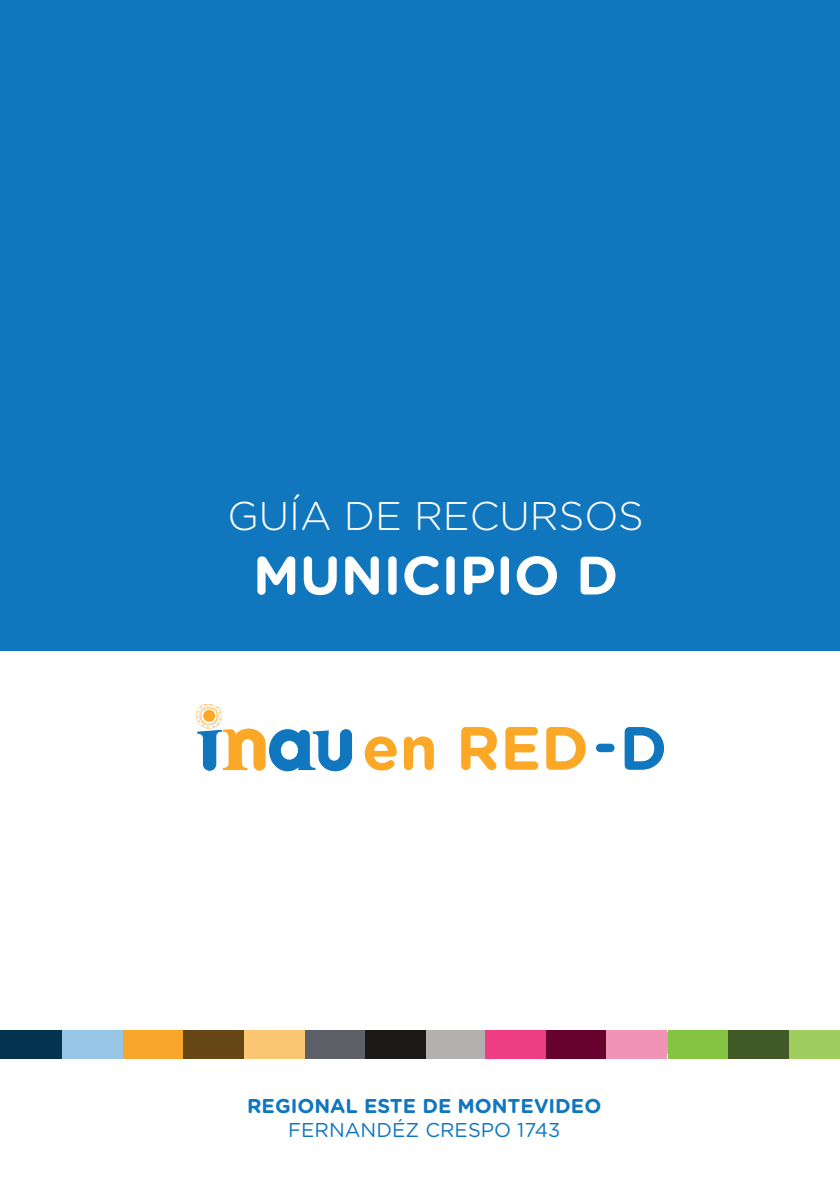
<style>
.page{position:relative;width:840px;height:1191px;background:#fff}
.page>*{position:absolute;margin:0;border:0;box-sizing:border-box;transform-origin:0 0}
.t1{font:700 54px "Gotham Rounded";color:#fff}
.t2{font:300 40px "Gotham Rounded";color:#fff}
.t3{font:700 20px "Gotham Rounded";color:#1076bd}
.t4{font:20px "Gotham Rounded";color:#1076bd}
</style>
<div class="page">
<div style="left:0;top:0;width:839px;height:651px;background:#1076bd"></div>
<svg style="left:195px;top:704px;width:157px;height:67px"></svg>
<svg style="left:364px;top:736px;width:32px;height:34px"></svg>
<svg style="left:403px;top:736px;width:30px;height:34px"></svg>
<svg style="left:461px;top:727px;width:35px;height:43px"></svg>
<svg style="left:505px;top:727px;width:33px;height:42px"></svg>
<svg style="left:546px;top:727px;width:39px;height:42px"></svg>
<svg style="left:624px;top:727px;width:39px;height:42px"></svg>
<div style="left:595px;top:743px;width:19px;height:9px;background:#1076bd;border-radius:4px"></div>
<div style="left:0;top:1030px;width:62px;height:28px;background:#04334f"></div>
<div style="left:62px;top:1030px;width:61px;height:28px;background:#98c6e7"></div>
<div style="left:123px;top:1030px;width:60px;height:28px;background:#f7a52b"></div>
<div style="left:183px;top:1030px;width:61px;height:28px;background:#664615"></div>
<div style="left:244px;top:1030px;width:60px;height:28px;background:#fbc773"></div>
<div style="left:304px;top:1030px;width:61px;height:28px;background:#5d6067"></div>
<div style="left:365px;top:1030px;width:60px;height:28px;background:#1b1918"></div>
<div style="left:425px;top:1030px;width:61px;height:28px;background:#b2b1b0"></div>
<div style="left:485px;top:1030px;width:60px;height:28px;background:#ef3d84"></div>
<div style="left:545px;top:1030px;width:61px;height:28px;background:#66022d"></div>
<div style="left:606px;top:1030px;width:60px;height:28px;background:#f193b6"></div>
<div style="left:667px;top:1030px;width:61px;height:28px;background:#84c442"></div>
<div style="left:728px;top:1030px;width:60px;height:28px;background:#415927"></div>
<div style="left:788px;top:1030px;width:51px;height:28px;background:#a0ce5e"></div>
<h2 class="t2" style="left:227px;top:489px;width:417px">GUÍA DE RECURSOS</h2>
<h1 class="t1" style="left:253px;top:536px;width:367px">MUNICIPIO D</h1>
<p class="t3" style="left:247px;top:1091px;width:355px">REGIONAL ESTE DE MONTEVIDEO</p>
<p class="t4" style="left:288px;top:1116px;width:273px">FERNANDÉZ CRESPO 1743</p>
</div>
